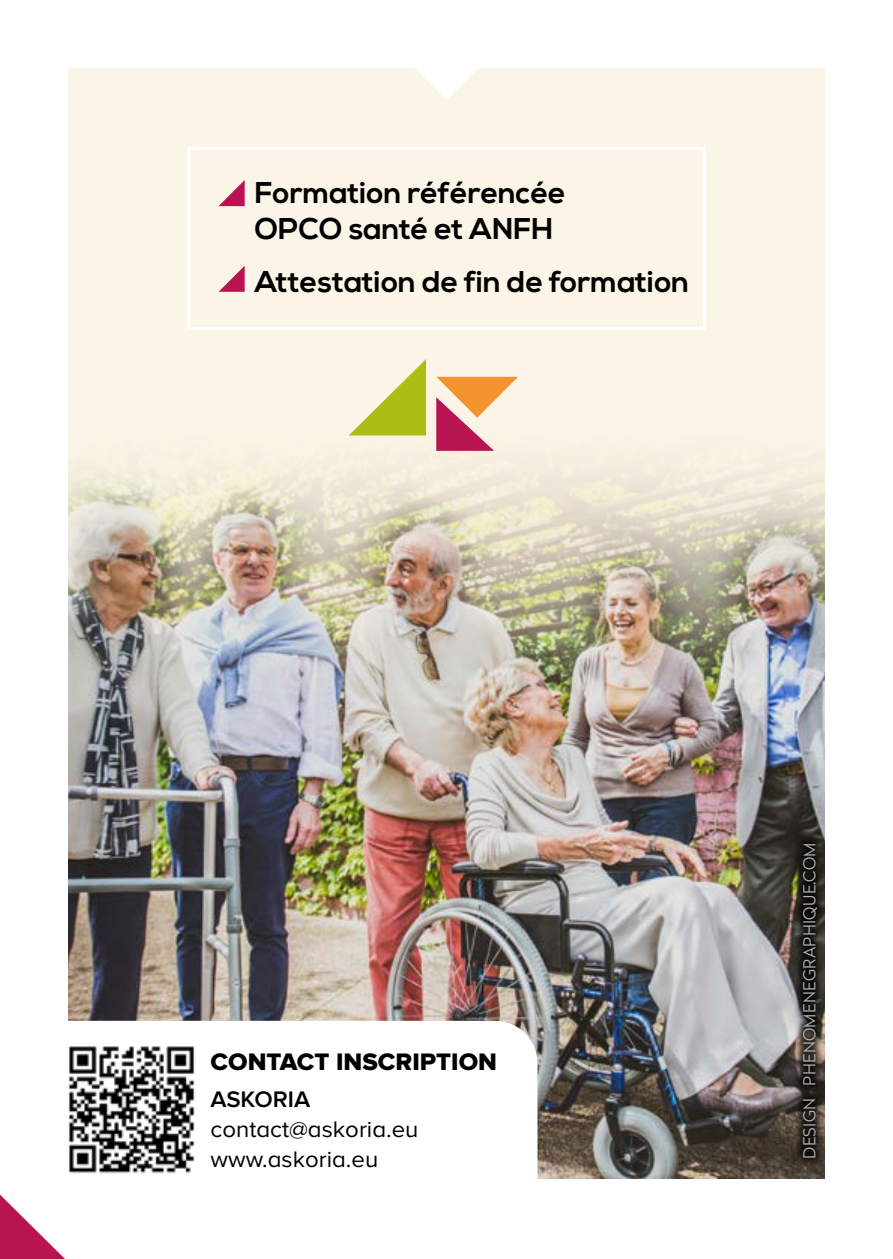
<style>
.page{position:relative;width:893px;height:1259px;background:#fff}
.page>*{position:absolute;margin:0;border:0;box-sizing:border-box;transform-origin:0 0}
.TITRE_2{font:700 30px/36px "Nexa";color:#000}
.TITRE_2-2{font:24.6px "Proxima Nova A Extrabld";color:#000}
.TEXTE_COURANT{font:23.4px/30px "Proxima Nova A";color:#000}
.TITRE_2-3{font:600 23.4px "Proxima Nova A";color:#000}
.texte-courant{font:300 16.5px "Radikal";letter-spacing:.02em;color:#b3b2b2}
</style>
<div class="page">
<div style="left:68px;top:68px;width:757px;height:1110px;background:#fbf5e7"></div>
<img style="left:68px;top:412px;width:757px;height:766px">
<div style="left:68px;top:1020px;width:469px;height:158px;background:#fff"></div>
<svg style="left:436px;top:377px;width:82px;height:74px"></svg>
<svg style="left:349px;top:359px;width:77px;height:76px"></svg>
<svg style="left:0;top:1194px;width:65px;height:65px"></svg>
<svg style="left:219px;top:180px;width:26px;height:26px"></svg>
<svg style="left:219px;top:266px;width:26px;height:26px"></svg>
<div style="left:187px;top:147px;width:519px;height:183px;border:3px solid #fff"></div>
<svg style="left:415px;top:68px;width:63px;height:32px"></svg>
<div style="left:795px;top:835px;width:30px;height:329px;background:#000;opacity:.8"></div>
<img style="left:68px;top:1040px;width:133px;height:138px">
<p class="TITRE_2" style="left:255px;top:175px;width:313px">Formation référencée<br>OPCO santé et ANFH</p>
<p class="TITRE_2" style="left:255px;top:264px;width:436px">Attestation de fin de formation</p>
<p class="TITRE_2-2" style="left:210px;top:1047px;width:288px">CONTACT INSCRIPTION</p>
<p class="TITRE_2-3" style="left:210px;top:1086px;width:101px">ASKORIA</p>
<p class="TEXTE_COURANT" style="left:210px;top:1114px;width:209px">contact@askoria.eu www.askoria.eu</p>
<p class="texte-courant" style="left:798px;top:1158px;width:318px;rotate:-90deg">DESIGN PHENOMENEGRAPHIQUE.COM</p>
</div>
